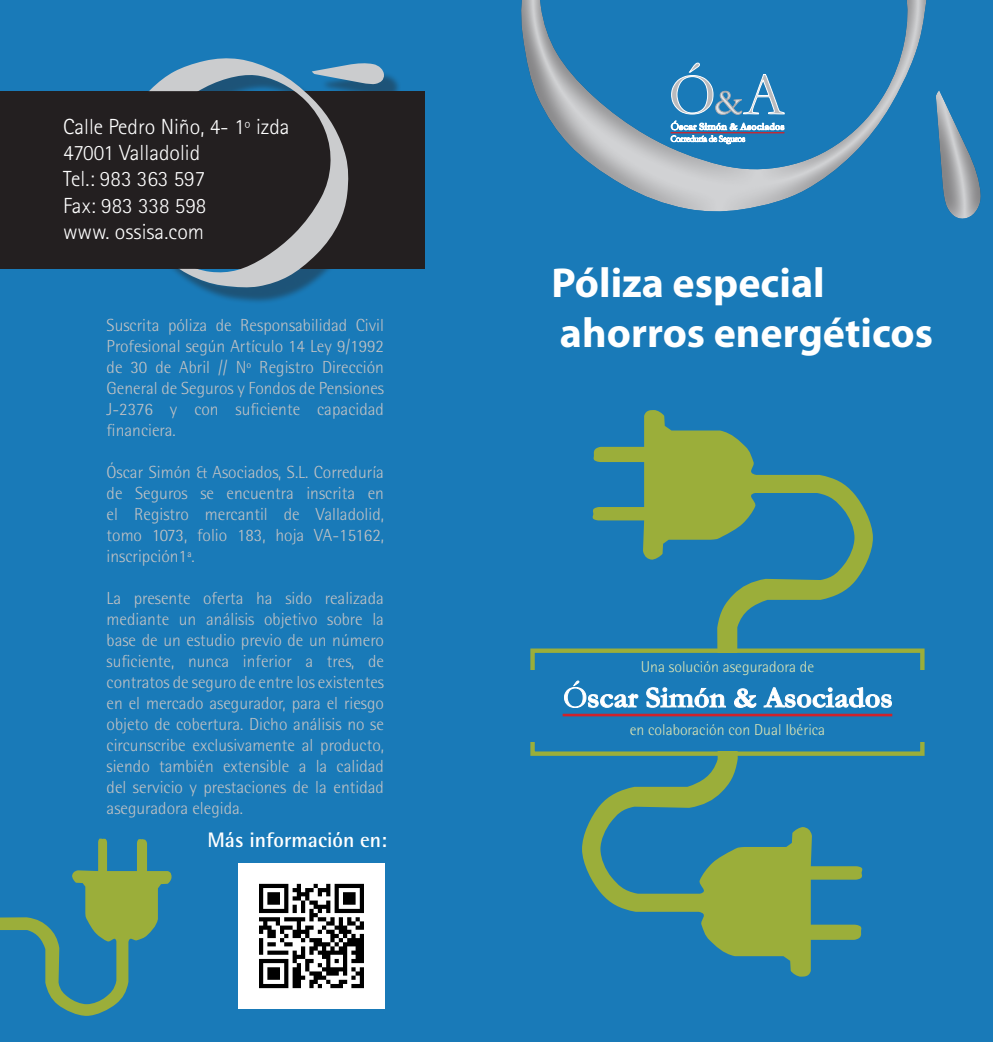
<style>
.page{position:relative;width:993px;height:1042px;background:#fff}
.page>*{position:absolute;margin:0;border:0;box-sizing:border-box;transform-origin:0 0}
.t1{font:700 42px/50.4px "Myriad Pro";color:#fff}
.t2{font:300 21.88px/26.2px "Rotis Sans Serif";color:#fff}
.t3{font:700 21px "Rotis Semi Sans";color:#fff}
.t4{font:300 17.5px/21px "Rotis Semi Sans";color:#c1c2c4;text-align:justify}
.t5{font:300 15.75px "Rotis Semi Sans";color:#dde5b4}
</style>
<div class="page">
<div style="left:0;top:0;width:992px;height:1042px;background:#197ab8"></div>
<svg style="left:589px;top:410px;width:283px;height:238px;background:#3f8992"></svg>
<svg style="left:581px;top:750px;width:283px;height:227px;background:#418a90"></svg>
<svg style="left:446px;top:0;width:546px;height:346px;background:#2c81b8"></svg>
<svg style="left:671px;top:63px;width:113px;height:52px;background:#3f8cbe"></svg>
<svg style="left:670px;top:121px;width:114px;height:23px"></svg>
<svg style="left:0;top:837px;width:172px;height:179px;background:#3d8894"></svg>
<div style="left:530px;top:648px;width:394px;height:108px;border:4px solid #9bae3a"></div>
<div style="left:478px;top:670px;width:514px;height:72px;background:#197ab8"></div>
<div style="left:538px;top:653px;width:378px;height:35px;background:#197ab8"></div>
<hr style="left:562px;top:714px;width:330px;height:2px;background:#d1232a">
<svg style="left:564px;top:680px;width:74px;height:28px"></svg>
<svg style="left:646px;top:687px;width:79px;height:21px"></svg>
<svg style="left:734px;top:688px;width:22px;height:20px"></svg>
<svg style="left:763px;top:687px;width:128px;height:21px"></svg>
<div style="left:32px;top:91px;width:393px;height:177px;background:#231f20"></div>
<div style="left:124px;top:65px;width:277px;height:240px;background:#231f20;opacity:.42"></div>
<svg style="left:117px;top:58px;width:267px;height:230px"></svg>
<svg style="left:0;top:91px;width:237px;height:178px"></svg>
<div style="left:538px;top:723px;width:377px;height:27px;background:#197ab8"></div>
<img style="left:239px;top:863px;width:145px;height:145px">
<p class="t2" style="left:63px;top:113px;width:228px">Calle Pedro Niño, 4- 1º izda<br>47001 Valladolid<br>Tel.: 983 363 597<br>Fax: 983 338 598<br>www. ossisa.com</p>
<p class="t4" style="left:106px;top:314px;width:279px">Suscrita póliza de Responsabilidad Civil Profesional según Artículo 14 Ley 9/1992 de 30 de Abril // Nº Registro Dirección General de Seguros y Fondos de Pensiones J-2376 y con suficiente capacidad financiera.</p>
<p class="t4" style="left:106px;top:461px;width:279px">Óscar Simón &amp; Asociados, S.L. Correduría de Seguros se encuentra inscrita en el Registro mercantil de Valladolid, tomo 1073, folio 183, hoja VA-15162, inscripción1ª.</p>
<p class="t4" style="left:106px;top:587px;width:279px">La presente oferta ha sido realizada mediante un análisis objetivo sobre la base de un estudio previo de un número suficiente, nunca inferior a tres, de contratos de seguro de entre los existentes en el mercado asegurador, para el riesgo objeto de cobertura. Dicho análisis no se circunscribe exclusivamente al producto, siendo también extensible a la calidad del servicio y prestaciones de la entidad aseguradora elegida.</p>
<p class="t3" style="left:207px;top:827px;width:181px">Más información en:</p>
<h1 class="t1" style="left:551px;top:256px;width:383px">Póliza especial ahorros energéticos</h1>
<p class="t5" style="left:640px;top:658px;width:175px">Una solución aseguradora de</p>
<p class="t5" style="left:629px;top:721px;width:197px">en colaboración con Dual Ibérica</p>
</div>
